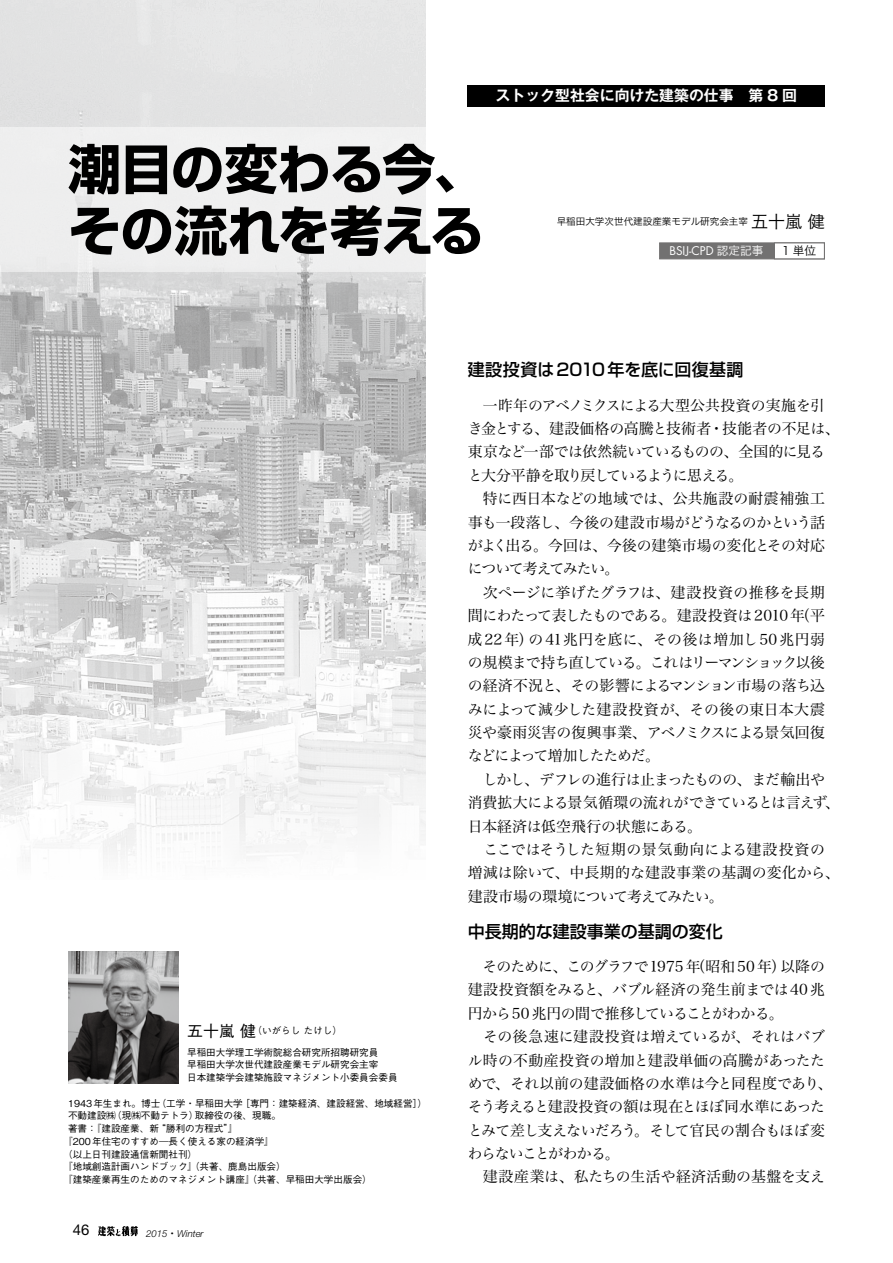
<style>
.page{position:relative;width:893px;height:1263px;background:#fff}
.page>*{position:absolute;margin:0;border:0;box-sizing:border-box;transform-origin:0 0}
.t1{font:700 53.1px/61.7px "Shin Go Pro";letter-spacing:-.015em;color:#000}
.t2{font:500 16.95px "Shin Go Pro";color:#000}
.t3{font:14.85px/23.4px "Hira Min Pro W3";letter-spacing:-.02em;color:#000}
.t4{font:700 14.85px "Gothic MB101 Pro De";color:#fff}
.t5{font:14.85px "Helvetica Neue";color:#000}
.t6{font:11.7px "Futura";color:#fff}
.t7{font:11.7px "Hira Kaku Pro W3";color:#000}
.t8{font:500 9.6px/12.8px "Gothic BBB Pro";color:#000}
.t9{font:9.6px "Hira Kaku Pro W3";color:#000}
.t10{font:italic 300 9.6px "Helvetica Neue";color:#000}
.s1{font-size:16.95px}
.s2{font-family:"Hira Kaku Pro W3"}
.s3{font-size:15.9px}
.s4{font-family:"Koz Min Pro";font-weight:400;font-style:normal}
</style>
<div class="page">
<img style="left:0;top:0;width:425px;height:859px">
<img style="left:98px;top:1226px;width:40px;height:10px">
<div style="left:0;top:128px;width:825px;height:144px;background:linear-gradient(to right,#eaeaea,#fff)"></div>
<img style="left:68px;top:951px;width:111px;height:132px">
<div style="left:468px;top:85px;width:357px;height:21px;background:#000"></div>
<div style="left:659px;top:242px;width:166px;height:17px;background:#727171;border:1px solid #727171"></div>
<div style="left:774px;top:242px;width:51px;height:17px;background:#fff;border:1px solid #727171"></div>
<h1 class="t1" style="left:68px;top:133px;width:419px">潮目の変わる今、その流れを考える</h1>
<p class="t4" style="left:496px;top:83px;width:303px">ストック型社会に向けた建築の仕事　第 8 回</p>
<p class="t9" style="left:557px;top:213px;width:270px">早稲田大学次世代建設産業モデル研究会主宰 <span class="s1">五十嵐 健</span></p>
<p class="t6" style="left:669px;top:243px;width:96px">BSIJ-CPD <span class="s2">認定記事</span></p>
<p class="t7" style="left:782px;top:240px;width:35px">1 単位</p>
<p class="t8" style="left:187px;top:1023px;width:156px"><span class="s3">五十嵐 健</span>（いがらし たけし）</p>
<p class="t8" style="left:187px;top:1044px;width:212px">早稲田大学理工学術院総合研究所招聘研究員<br>早稲田大学次世代建設産業モデル研究会主宰<br>日本建築学会建築施設マネジメント小委員会委員</p>
<p class="t8" style="left:68px;top:1095px;width:360px">1943年生まれ。博士（工学・早稲田大学［専門：建築経済、建設経営、地域経営］）</p>
<p class="t8" style="left:68px;top:1108px;width:214px">不動建設㈱（現㈱不動テトラ）取締役の後、現職。</p>
<p class="t8" style="left:68px;top:1121px;width:171px">著書：『建設産業、新“勝利の方程式”』</p>
<p class="t8" style="left:63px;top:1134px;width:212px">『200年住宅のすすめ—長く使える家の経済学』</p>
<p class="t8" style="left:63px;top:1146px;width:135px">（以上日刊建設通信新聞社刊）</p>
<p class="t8" style="left:63px;top:1159px;width:224px">『地域創造計画ハンドブック』（共著、鹿島出版会）</p>
<p class="t8" style="left:63px;top:1172px;width:310px">『建築産業再生のためのマネジメント講座』（共著、早稲田大学出版会）</p>
<p class="t5" style="left:73px;top:1221px;width:18px">46</p>
<p class="t10" style="left:146px;top:1227px;width:59px">2015<span class="s4">・</span>Winter</p>
<p class="t2" style="left:468px;top:356px;width:277px">建設投資は2010年を底に回復基調</p>
<p class="t3" style="left:468px;top:392px;width:374px">　一昨年のアベノミクスによる大型公共投資の実施を引き金とする、建設価格の高騰と技術者・技能者の不足は、東京など一部では依然続いているものの、全国的に見ると大分平静を取り戻しているように思える。<br>　特に西日本などの地域では、公共施設の耐震補強工事も一段落し、今後の建設市場がどうなるのかという話がよく出る。今回は、今後の建築市場の変化とその対応について考えてみたい。<br>　次ページに挙げたグラフは、建設投資の推移を長期間にわたって表したものである。建設投資は 2010 年（平成22年）の41兆円を底に、その後は増加し50兆円弱の規模まで持ち直している。これはリーマンショック以後の経済不況と、その影響によるマンション市場の落ち込みによって減少した建設投資が、その後の東日本大震災や豪雨災害の復興事業、アベノミクスによる景気回復などによって増加したためだ。<br>　しかし、デフレの進行は止まったものの、まだ輸出や消費拡大による景気循環の流れができているとは言えず、日本経済は低空飛行の状態にある。<br>　ここではそうした短期の景気動向による建設投資の増減は除いて、中長期的な建設事業の基調の変化から、建設市場の環境について考えてみたい。</p>
<p class="t2" style="left:468px;top:917px;width:257px">中長期的な建設事業の基調の変化</p>
<p class="t3" style="left:468px;top:953px;width:366px">　そのために、このグラフで1975 年（昭和 50 年）以降の建設投資額をみると、バブル経済の発生前までは40兆円から50 兆円の間で推移していることがわかる。<br>　その後急速に建設投資は増えているが、それはバブル時の不動産投資の増加と建設単価の高騰があったためで、それ以前の建設価格の水準は今と同程度であり、そう考えると建設投資の額は現在とほぼ同水準にあったとみて差し支えないだろう。そして官民の割合もほぼ変わらないことがわかる。<br>　建設産業は、私たちの生活や経済活動の基盤を支え</p>
</div>
